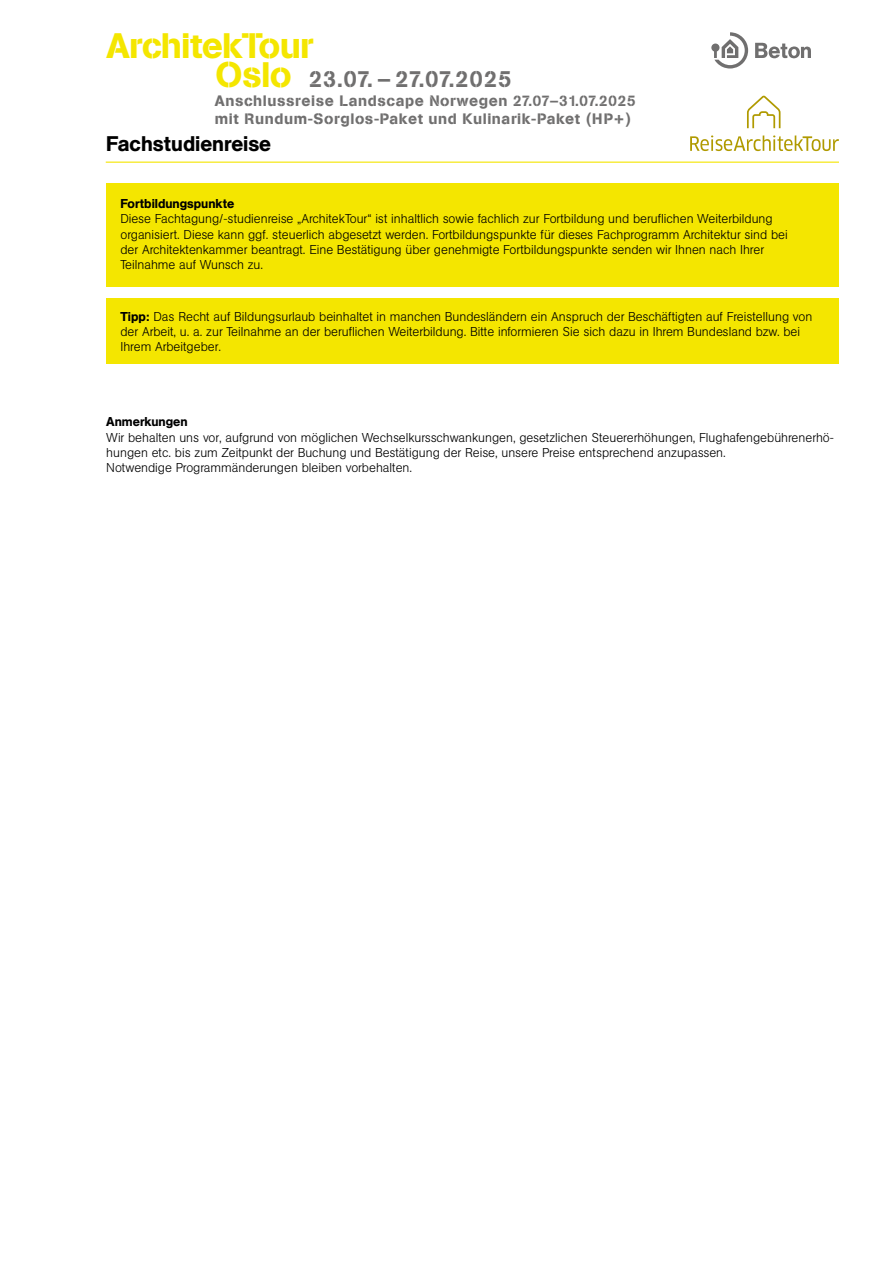
<style>
.page{position:relative;width:893px;height:1263px;background:#fff}
.page>*{position:absolute;margin:0;border:0;box-sizing:border-box;transform-origin:0 0}
.t1{font:35.1px/29.2px "AG Book Std Stencil";letter-spacing:-.02em;color:#f4e600}
.t2{font:22.95px "AG Book Std Stencil";letter-spacing:.06em;color:#706f6f}
.t3{font:500 21px "AG Book Pro";color:#000}
.t4{font:15px/18px "AG Book Std Stencil";letter-spacing:.04em;color:#706f6f}
.t5{font:300 12.75px/15.3px "AG Book Pro";color:#000}
.t6{font:500 12.75px "AG Book Pro";color:#000}
.s1{font-weight:500}
</style>
<div class="page">
<hr style="left:106px;top:162px;width:733px;height:1px;background:#f4e600">
<div style="left:106px;top:298px;width:733px;height:66px;background:#f4e600"></div>
<div style="left:106px;top:183px;width:733px;height:103px;background:#f4e600"></div>
<svg style="left:711px;top:33px;width:37px;height:36px"></svg>
<svg style="left:755px;top:43px;width:56px;height:15px"></svg>
<svg style="left:690px;top:135px;width:149px;height:16px"></svg>
<svg style="left:747px;top:96px;width:33px;height:32px"></svg>
<h1 class="t1" style="left:216px;top:31px;width:99px;text-indent:-109px">ArchitekTour<br>Oslo</h1>
<p class="t4" style="left:215px;top:92px;width:422px">Anschlussreise Landscape Norwegen 27.07–31.07.2025 mit Rundum-Sorglos-Paket und Kulinarik-Paket (HP+)</p>
<h2 class="t2" style="left:309px;top:65px;width:204px">23.07. – 27.07.2025</h2>
<h3 class="t3" style="left:106px;top:130px;width:166px">Fachstudienreise</h3>
<p class="t6" style="left:120px;top:195px;width:115px">Fortbildungspunkte</p>
<p class="t5" style="left:120px;top:211px;width:669px">Diese Fachtagung/-studienreise „ArchitekTour“ ist inhaltlich sowie fachlich zur Fortbildung und beruflichen Weiterbildung organisiert. Diese kann ggf. steuerlich abgesetzt werden. Fortbildungspunkte für dieses Fachprogramm Architektur sind bei der Architektenkammer beantragt. Eine Bestätigung über genehmigte Fortbildungspunkte senden wir Ihnen nach Ihrer Teilnahme auf Wunsch zu.</p>
<p class="t5" style="left:120px;top:308px;width:693px"><span class="s1">Tipp:</span> Das Recht auf Bildungsurlaub beinhaltet in manchen Bundesländern ein Anspruch der Beschäftigten auf Freistellung von der Arbeit, u. a. zur Teilnahme an der beruflichen Weiterbildung. Bitte informieren Sie sich dazu in Ihrem Bundesland bzw. bei<br>Ihrem Arbeitgeber.</p>
<p class="t6" style="left:106px;top:414px;width:83px">Anmerkungen</p>
<p class="t5" style="left:106px;top:429px;width:729px">Wir behalten uns vor, aufgrund von möglichen Wechselkursschwankungen, gesetzlichen Steuererhöhungen, Flughafengebührenerhö&shy;hungen etc. bis zum Zeitpunkt der Buchung und Bestätigung der Reise, unsere Preise entsprechend anzupassen.<br>Notwendige Programmänderungen bleiben vorbehalten.</p>
</div>
